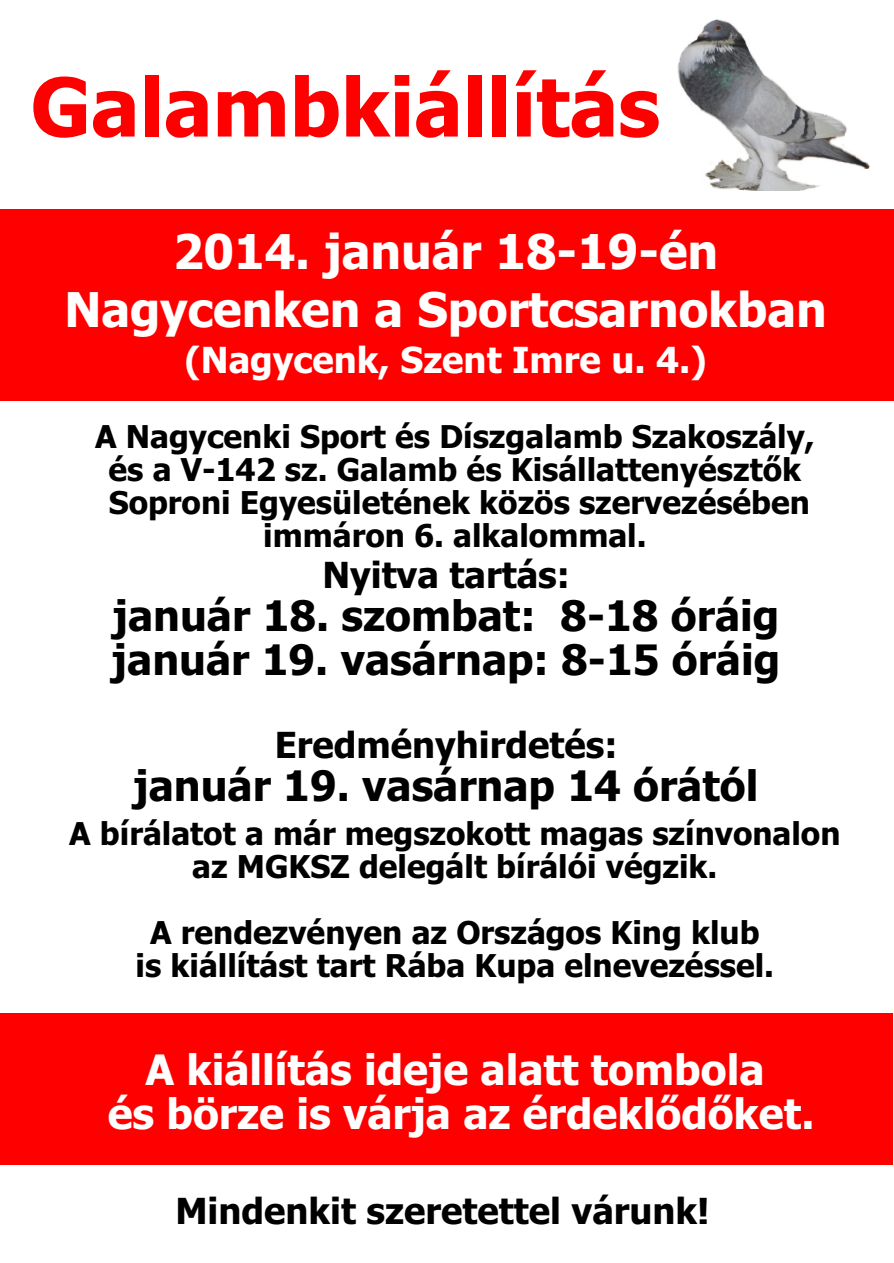
<style>
.page{position:relative;width:894px;height:1263px;background:#fff}
.page>*{position:absolute;margin:0;border:0;box-sizing:border-box;transform-origin:0 0}
.t1{font:700 81px "Tahoma";color:#f00}
.t2{font:700 48px/57.9px "Tahoma";color:#fff;text-align:center}
.t3{font:700 42px/44.1px "Tahoma";color:#000}
.t4{font:700 42px/44.1px "Tahoma";color:#fff;text-align:center}
.t5{font:700 36px "Tahoma";color:#000}
.t6{font:700 36px "Tahoma";color:#fff}
.t7{font:700 31.5px/33.2px "Tahoma";color:#000;text-align:center}
</style>
<div class="page">
<div style="left:0;top:1013px;width:893px;height:151px;background:#f00"></div>
<div style="left:0;top:209px;width:894px;height:191px;background:#f00"></div>
<img style="left:678px;top:20px;width:192px;height:170px">
<h1 class="t1" style="left:31px;top:75px;width:631px">Galambkiállítás</h1>
<h2 class="t2" style="left:64px;top:226px;width:764px">2014. január 18-19-én<br>Nagycenken a Sportcsarnokban</h2>
<p class="t6" style="left:185px;top:345px;width:524px">(Nagycenk, Szent Imre u. 4.)</p>
<p class="t7" style="left:95px;top:422px;width:721px">A Nagycenki Sport és Díszgalamb Szakoszály, és a V-142 sz. Galamb és Kisállattenyésztõk Soproni Egyesületének közös szervezésében immáron 6. alkalommal.</p>
<p class="t5" style="left:322px;top:560px;width:249px">Nyitva tartás:</p>
<h3 class="t3" style="left:112px;top:597px;width:670px">január 18. szombat: 8-18 óráig január 19. vasárnap: 8-15 óráig</h3>
<p class="t5" style="left:275px;top:731px;width:344px">Eredményhirdetés:</p>
<h3 class="t3" style="left:134px;top:767px;width:626px">január 19. vasárnap 14 órától</h3>
<p class="t7" style="left:69px;top:819px;width:773px">A bírálatot a már megszokott magas színvonalon az MGKSZ delegált bírálói végzik.</p>
<p class="t7" style="left:136px;top:919px;width:640px">A rendezvényen az Országos King klub is kiállítást tart Rába Kupa elnevezéssel.</p>
<h3 class="t4" style="left:108px;top:1052px;width:708px">A kiállítás ideje alatt tombola<br>és börze is várja az érdeklõdõket.</h3>
<p class="t5" style="left:175px;top:1196px;width:536px">Mindenkit szeretettel várunk!</p>
</div>
